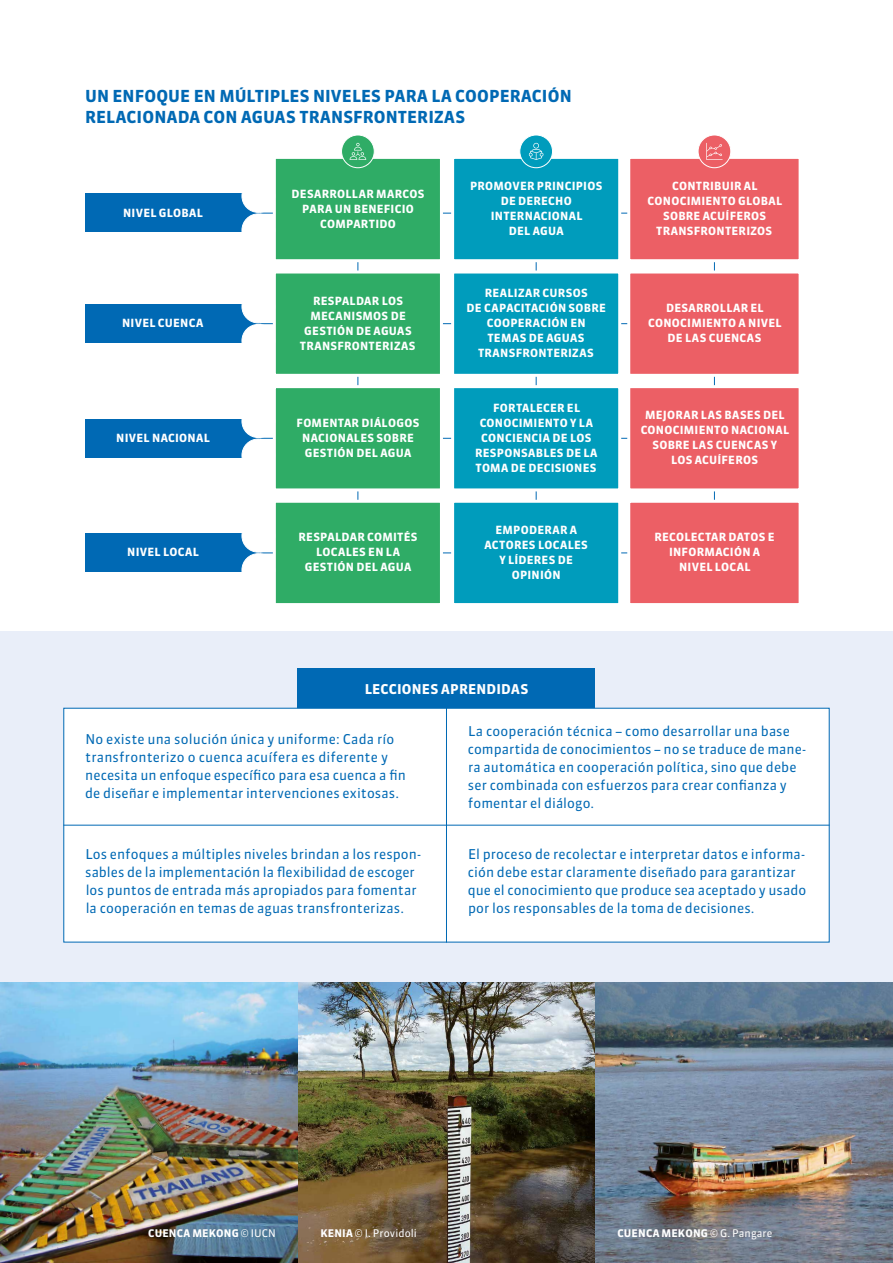
<style>
.page{position:relative;width:893px;height:1263px;background:#fff}
.page>*{position:absolute;margin:0;border:0;box-sizing:border-box;transform-origin:0 0}
.t1{font:700 16.5px/20.7px "Sanuk OT";letter-spacing:.005em;color:#0069b4}
.t2{font:13.5px/18px "Sanuk OT";letter-spacing:.005em;color:#0069b4}
.t3{font:700 13.5px "Sanuk OT";letter-spacing:.015em;color:#fff}
.t4{font:700 11.25px/15px "Sanuk OT";letter-spacing:.025em;color:#fff;text-align:center}
.t5{font:700 10.5px "Sanuk OT";letter-spacing:.015em;color:#fff}
.t6{font:10.5px "Sanuk OT";letter-spacing:.005em;color:#fff}
.s1{font-weight:400}
.s2{font-weight:700}
</style>
<div class="page">
<img style="left:298px;top:982px;width:297px;height:281px">
<img style="left:595px;top:982px;width:298px;height:281px">
<img style="left:0;top:982px;width:298px;height:281px">
<div style="left:0;top:631px;width:893px;height:351px;background:#e9eef9"></div>
<div style="left:297px;top:668px;width:298px;height:43px;background:#0069b4"></div>
<div style="left:63px;top:707px;width:383px;height:236px;background:#fff"></div>
<div style="left:446px;top:707px;width:384px;height:236px;background:#fff"></div>
<hr style="left:63px;top:825px;width:767px;height:1px;background:#0069b4">
<div style="left:85px;top:194px;width:174px;height:38px;background:#0069b4"></div>
<div style="left:85px;top:304px;width:174px;height:38px;background:#0069b4"></div>
<div style="left:85px;top:419px;width:174px;height:39px;background:#0069b4"></div>
<div style="left:85px;top:533px;width:174px;height:38px;background:#0069b4"></div>
<hr style="left:536px;top:203px;width:1px;height:320px;background:#0069b4">
<hr style="left:357px;top:203px;width:1px;height:320px;background:#0069b4">
<hr style="left:714px;top:203px;width:1px;height:320px;background:#0069b4">
<hr style="left:89px;top:213px;width:596px;height:1px;background:#0069b4">
<hr style="left:89px;top:323px;width:596px;height:1px;background:#0069b4">
<hr style="left:89px;top:438px;width:596px;height:1px;background:#0069b4">
<hr style="left:89px;top:552px;width:596px;height:1px;background:#0069b4">
<div style="left:629px;top:157px;width:171px;height:104px;background:#ec5f65"></div>
<div style="left:627px;top:156px;width:175px;height:106px;border:3px solid #fff"></div>
<div style="left:629px;top:272px;width:171px;height:103px;background:#ec5f65"></div>
<div style="left:627px;top:270px;width:175px;height:107px;border:3px solid #fff"></div>
<div style="left:629px;top:387px;width:171px;height:103px;background:#ec5f65"></div>
<div style="left:627px;top:385px;width:175px;height:106px;border:3px solid #fff"></div>
<div style="left:629px;top:501px;width:171px;height:103px;background:#ec5f65"></div>
<div style="left:627px;top:500px;width:175px;height:106px;border:3px solid #fff"></div>
<div style="left:453px;top:157px;width:167px;height:104px;background:#009cbc"></div>
<div style="left:451px;top:156px;width:170px;height:106px;border:3px solid #fff"></div>
<div style="left:453px;top:272px;width:167px;height:103px;background:#009cbc"></div>
<div style="left:451px;top:270px;width:170px;height:107px;border:3px solid #fff"></div>
<div style="left:453px;top:387px;width:167px;height:103px;background:#009cbc"></div>
<div style="left:451px;top:385px;width:170px;height:106px;border:3px solid #fff"></div>
<div style="left:453px;top:501px;width:167px;height:103px;background:#009cbc"></div>
<div style="left:451px;top:500px;width:170px;height:106px;border:3px solid #fff"></div>
<div style="left:274px;top:157px;width:167px;height:104px;background:#2fac66"></div>
<div style="left:273px;top:156px;width:170px;height:106px;border:3px solid #fff"></div>
<div style="left:274px;top:272px;width:167px;height:103px;background:#2fac66"></div>
<div style="left:273px;top:270px;width:170px;height:107px;border:3px solid #fff"></div>
<div style="left:274px;top:387px;width:167px;height:103px;background:#2fac66"></div>
<div style="left:273px;top:385px;width:170px;height:106px;border:3px solid #fff"></div>
<div style="left:274px;top:501px;width:167px;height:103px;background:#2fac66"></div>
<div style="left:273px;top:500px;width:170px;height:106px;border:3px solid #fff"></div>
<div style="left:242px;top:180px;width:33px;height:32px;background:#fff;border-radius:50%"></div>
<div style="left:242px;top:179px;width:33px;height:34px;border:1px solid #fff;border-radius:50%"></div>
<div style="left:242px;top:214px;width:33px;height:33px;background:#fff;border-radius:50%"></div>
<div style="left:242px;top:213px;width:33px;height:34px;border:1px solid #fff;border-radius:50%"></div>
<div style="left:242px;top:290px;width:33px;height:33px;background:#fff;border-radius:50%"></div>
<div style="left:242px;top:290px;width:33px;height:33px;border:1px solid #fff;border-radius:50%"></div>
<div style="left:242px;top:324px;width:33px;height:33px;background:#fff;border-radius:50%"></div>
<div style="left:242px;top:324px;width:33px;height:33px;border:1px solid #fff;border-radius:50%"></div>
<div style="left:242px;top:405px;width:33px;height:32px;background:#fff;border-radius:50%"></div>
<div style="left:242px;top:404px;width:33px;height:34px;border:1px solid #fff;border-radius:50%"></div>
<div style="left:242px;top:439px;width:33px;height:33px;background:#fff;border-radius:50%"></div>
<div style="left:242px;top:439px;width:33px;height:33px;border:1px solid #fff;border-radius:50%"></div>
<div style="left:242px;top:519px;width:33px;height:33px;background:#fff;border-radius:50%"></div>
<div style="left:242px;top:519px;width:33px;height:33px;border:1px solid #fff;border-radius:50%"></div>
<div style="left:242px;top:554px;width:33px;height:32px;background:#fff;border-radius:50%"></div>
<div style="left:242px;top:553px;width:33px;height:34px;border:1px solid #fff;border-radius:50%"></div>
<div style="left:342px;top:135px;width:32px;height:33px;background:#2fac66;border-radius:50%"></div>
<div style="left:341px;top:135px;width:34px;height:33px;border:1px solid #fff;border-radius:50%"></div>
<svg style="left:350px;top:143px;width:16px;height:17px"></svg>
<div style="left:520px;top:135px;width:32px;height:33px;background:#009cbc;border-radius:50%"></div>
<div style="left:519px;top:135px;width:34px;height:33px;border:1px solid #fff;border-radius:50%"></div>
<svg style="left:529px;top:143px;width:14px;height:17px"></svg>
<div style="left:698px;top:135px;width:33px;height:33px;background:#ec5f65;border-radius:50%"></div>
<div style="left:698px;top:135px;width:33px;height:33px;border:1px solid #fff;border-radius:50%"></div>
<svg style="left:706px;top:143px;width:17px;height:17px"></svg>
<p class="t1" style="left:85px;top:86px;width:488px">UN ENFOQUE EN MÚLTIPLES NIVELES PARA LA COOPERACIÓN<br>RELACIONADA CON AGUAS TRANSFRONTERIZAS</p>
<p class="t4" style="left:123px;top:205px;width:81px">NIVEL GLOBAL</p>
<p class="t4" style="left:122px;top:315px;width:83px">NIVEL CUENCA</p>
<p class="t4" style="left:116px;top:431px;width:95px">NIVEL NACIONAL</p>
<p class="t4" style="left:127px;top:544px;width:73px">NIVEL LOCAL</p>
<p class="t4" style="left:292px;top:186px;width:134px">DESARROLLAR MARCOS<br>PARA UN BENEFICIO<br>COMPARTIDO</p>
<p class="t4" style="left:300px;top:293px;width:117px">RESPALDAR LOS<br>MECANISMOS DE<br>GESTIÓN DE AGUAS<br>TRANSFRONTERIZAS</p>
<p class="t4" style="left:297px;top:415px;width:124px">FOMENTAR DIÁLOGOS<br>NACIONALES SOBRE<br>GESTIÓN DEL AGUA</p>
<p class="t4" style="left:298px;top:530px;width:121px">RESPALDAR COMITÉS<br>LOCALES EN LA<br>GESTIÓN DEL AGUA</p>
<p class="t4" style="left:470px;top:178px;width:134px">PROMOVER PRINCIPIOS<br>DE DERECHO<br>INTERNACIONAL<br>DEL AGUA</p>
<p class="t4" style="left:467px;top:286px;width:141px">REALIZAR CURSOS<br>DE CAPACITACIÓN SOBRE<br>COOPERACIÓN EN<br>TEMAS DE AGUAS<br>TRANSFRONTERIZAS</p>
<p class="t4" style="left:475px;top:400px;width:124px">FORTALECER EL<br>CONOCIMIENTO Y LA<br>CONCIENCIA DE LOS<br>RESPONSABLES DE LA<br>TOMA DE DECISIONES</p>
<p class="t4" style="left:484px;top:522px;width:105px">EMPODERAR A<br>ACTORES LOCALES<br>Y LÍDERES DE<br>OPINIÓN</p>
<p class="t4" style="left:648px;top:178px;width:136px">CONTRIBUIR AL<br>CONOCIMIENTO GLOBAL<br>SOBRE ACUÍFEROS<br>TRANSFRONTERIZOS</p>
<p class="t4" style="left:648px;top:301px;width:135px">DESARROLLAR EL<br>CONOCIMIENTO A NIVEL<br>DE LAS CUENCAS</p>
<p class="t4" style="left:641px;top:408px;width:150px">MEJORAR LAS BASES DEL<br>CONOCIMIENTO NACIONAL<br>SOBRE LAS CUENCAS Y<br>LOS ACUÍFEROS</p>
<p class="t4" style="left:654px;top:530px;width:122px">RECOLECTAR DATOS E<br>INFORMACIÓN A<br>NIVEL LOCAL</p>
<p class="t3" style="left:365px;top:680px;width:165px">LECCIONES APRENDIDAS</p>
<p class="t2" style="left:85px;top:730px;width:322px">No existe una solución única y uniforme: Cada río transfronterizo o cuenca acuífera es diferente y necesita un enfoque específico para esa cuenca a fin de diseñar e implementar intervenciones exitosas.</p>
<p class="t2" style="left:468px;top:722px;width:340px">La cooperación técnica – como desarrollar una base compartida de conocimientos – no se traduce de mane&shy;ra automática en cooperación política, sino que debe ser combinada con esfuerzos para crear confianza y fomentar el diálogo.</p>
<p class="t2" style="left:468px;top:845px;width:340px">El proceso de recolectar e interpretar datos e informa&shy;ción debe estar claramente diseñado para garantizar que el conocimiento que produce sea aceptado y usado por los responsables de la toma de decisiones.</p>
<p class="t2" style="left:85px;top:845px;width:337px">Los enfoques a múltiples niveles brindan a los respon&shy;sables de la implementación la flexibilidad de escoger los puntos de entrada más apropiados para fomentar la cooperación en temas de aguas transfronterizas.</p>
<p class="t5" style="left:148px;top:1227px;width:129px">CUENCA MEKONG <span class="s1">© IUCN</span></p>
<p class="t6" style="left:321px;top:1227px;width:98px"><span class="s2">KENIA</span> © I. Providoli</p>
<p class="t5" style="left:617px;top:1227px;width:156px">CUENCA MEKONG <span class="s1">© G. Pangare</span></p>
</div>
